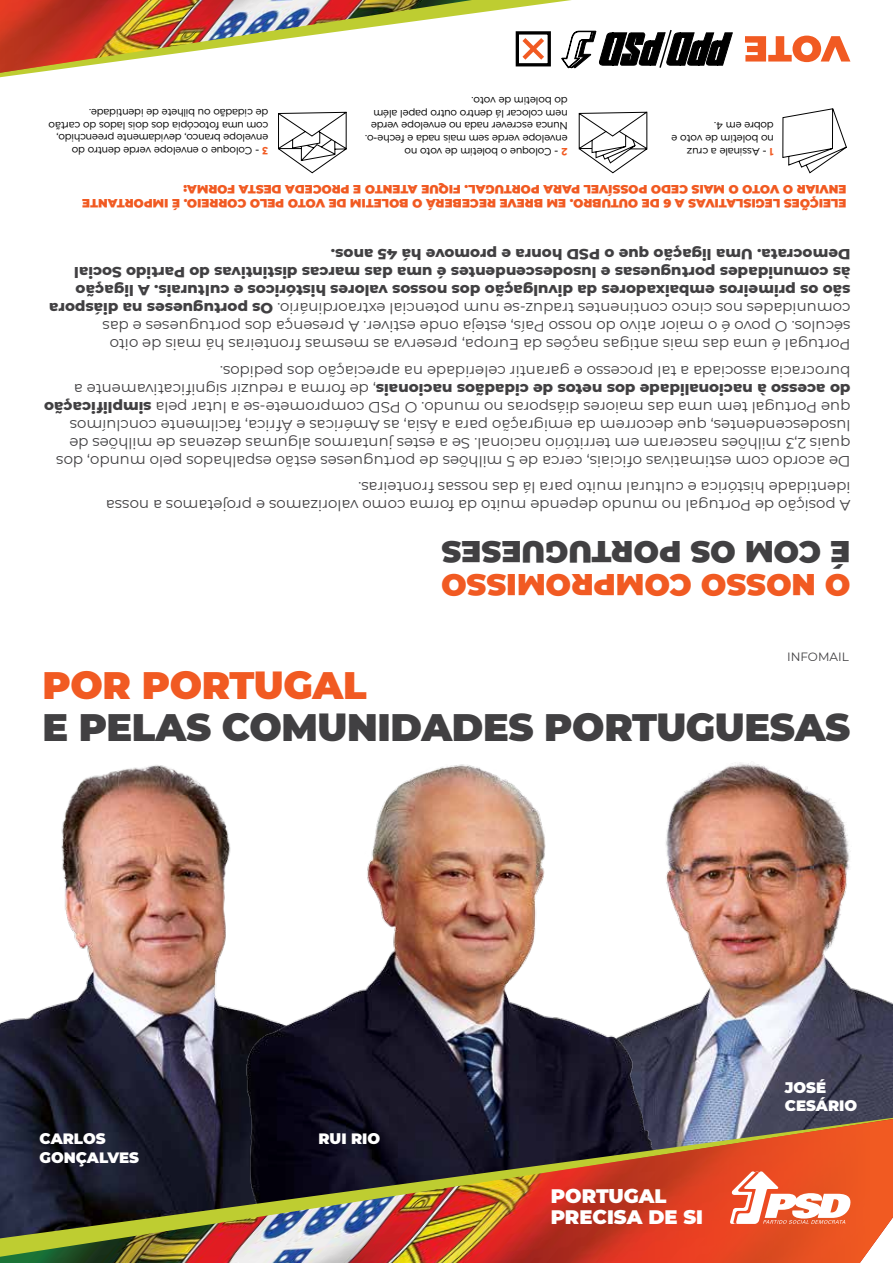
<style>
.page{position:relative;width:893px;height:1263px;background:#fff}
.page>*{position:absolute;margin:0;border:0;box-sizing:border-box;transform-origin:0 0}
.t1{font:900 38.25px "Montserrat";letter-spacing:-.01em;color:#414042}
.t2{font:900 38.25px "Montserrat";letter-spacing:-.01em;color:#f15a22}
.t3{font:900 30.15px "Montserrat";color:#f15a22}
.t4{font:900 30.15px "Montserrat";color:#414042}
.t5{font:900 19.5px/21px "Montserrat";color:#fff}
.t6{font:15px/18px "Montserrat";color:#414042}
.t7{font:800 15px/18px "Montserrat";color:#414042}
.t8{font:900 15px/18px "Montserrat";color:#fff}
.t9{font:900 12px/14.4px "Montserrat";color:#f15a22}
.t10{font:12px "Montserrat";color:#414042}
.t11{font:10.5px/12.6px "Gotham";letter-spacing:-.03em;color:#000}
.s1{font-weight:700;color:#f15a22}
.s2{font-weight:400}
.s3{font-weight:800}
</style>
<div class="page">
<img style="left:0;top:765px;width:226px;height:352px">
<img style="left:723px;top:762px;width:170px;height:355px">
<img style="left:226px;top:764px;width:497px;height:353px">
<img style="left:0;top:1117px;width:893px;height:146px">
<svg style="left:730px;top:1171px;width:122px;height:53px"></svg>
<svg style="left:745px;top:36px;width:105px;height:26px"></svg>
<svg style="left:626px;top:30px;width:106px;height:38px"></svg>
<img style="left:0;top:0;width:626px;height:78px">
<svg style="left:782px;top:108px;width:65px;height:65px"></svg>
<svg style="left:578px;top:111px;width:70px;height:62px"></svg>
<svg style="left:278px;top:112px;width:69px;height:61px"></svg>
<p class="t11" style="left:568px;top:158px;width:204px;rotate:-180deg"><span class="s1">2</span> - Coloque o boletim de voto no envelope verde sem mais nada e feche-o.<br>Nunca escrever nada no envelope verde nem colocar lá dentro outro papel além do boletim de voto.</p>
<p class="t11" style="left:268px;top:157px;width:221px;rotate:-180deg"><span class="s1">3</span> - Coloque o envelope verde dentro do envelope branco, devidamente preenchido, com uma fotocópia dos dois lados do cartão de cidadão ou bilhete de identidade.</p>
<p class="t9" style="left:847px;top:211px;width:766px;rotate:-180deg">ELEIÇÕES LEGISLATIVAS A 6 DE OUTUBRO. EM BREVE RECEBERÁ O BOLETIM DE VOTO PELO CORREIO. É IMPORTANTE<br>ENVIAR O VOTO O MAIS CEDO POSSÍVEL PARA PORTUGAL. FIQUE ATENTO E PROCEDA DESTA FORMA:</p>
<p class="t11" style="left:774px;top:158px;width:104px;rotate:-180deg"><span class="s1">1</span> - Assinale a cruz no boletim de voto e dobre em 4.</p>
<p class="t7" style="left:850px;top:355px;width:803px;rotate:-180deg"><span class="s2">Portugal é uma das mais antigas nações da Europa, preserva as mesmas fronteiras há mais de oito séculos. O povo é o maior ativo do nosso País, esteja onde estiver. A presença dos portugueses e das comunidades nos cinco continentes traduz-se num potencial extraordinário.</span> Os portugueses na diáspora são os primeiros embaixadores da divulgação dos nossos valores históricos e culturais. A ligação<br>às comunidades portuguesas e lusodescendentes é uma das marcas distintivas do Partido Social Democrata. Uma ligação que o PSD honra e promove há 45 anos.</p>
<p class="t6" style="left:850px;top:471px;width:808px;rotate:-180deg">De acordo com estimativas oficiais, cerca de 5 milhões de portugueses estão espalhados pelo mundo, dos quais 2,3 milhões nasceram em território nacional. Se a estes juntarmos algumas dezenas de milhões de lusodescendentes, que decorrem da emigração para a Ásia, as Américas e África, facilmente concluímos que Portugal tem uma das maiores diásporas no mundo. O PSD compromete-se a lutar pela <span class="s3">simplificação do acesso à nacionalidade dos netos de cidadãos nacionais</span>, de forma a reduzir significativamente a burocracia associada a tal processo e garantir celeridade na apreciação dos pedidos.</p>
<p class="t6" style="left:850px;top:515px;width:746px;rotate:-180deg">A posição de Portugal no mundo depende muito da forma como valorizamos e projetamos a nossa identidade histórica e cultural muito para lá das nossas fronteiras.</p>
<h2 class="t4" style="left:850px;top:575px;width:410px;rotate:-180deg">É COM OS PORTUGUESES</h2>
<h2 class="t3" style="left:850px;top:607px;width:411px;rotate:-180deg">O NOSSO COMPROMISSO</h2>
<p class="t10" style="left:787px;top:648px;width:63px">INFOMAIL</p>
<h1 class="t2" style="left:43px;top:657px;width:326px">POR PORTUGAL</h1>
<h1 class="t1" style="left:43px;top:699px;width:809px">E PELAS COMUNIDADES PORTUGUESAS</h1>
<p class="t8" style="left:40px;top:1129px;width:101px">CARLOS<br>GONÇALVES</p>
<p class="t8" style="left:318px;top:1129px;width:63px">RUI RIO</p>
<h3 class="t5" style="left:551px;top:1184px;width:154px">PORTUGAL<br>PRECISA DE SI</h3>
<p class="t8" style="left:785px;top:1078px;width:74px">JOSÉ<br>CESÁRIO</p>
</div>
